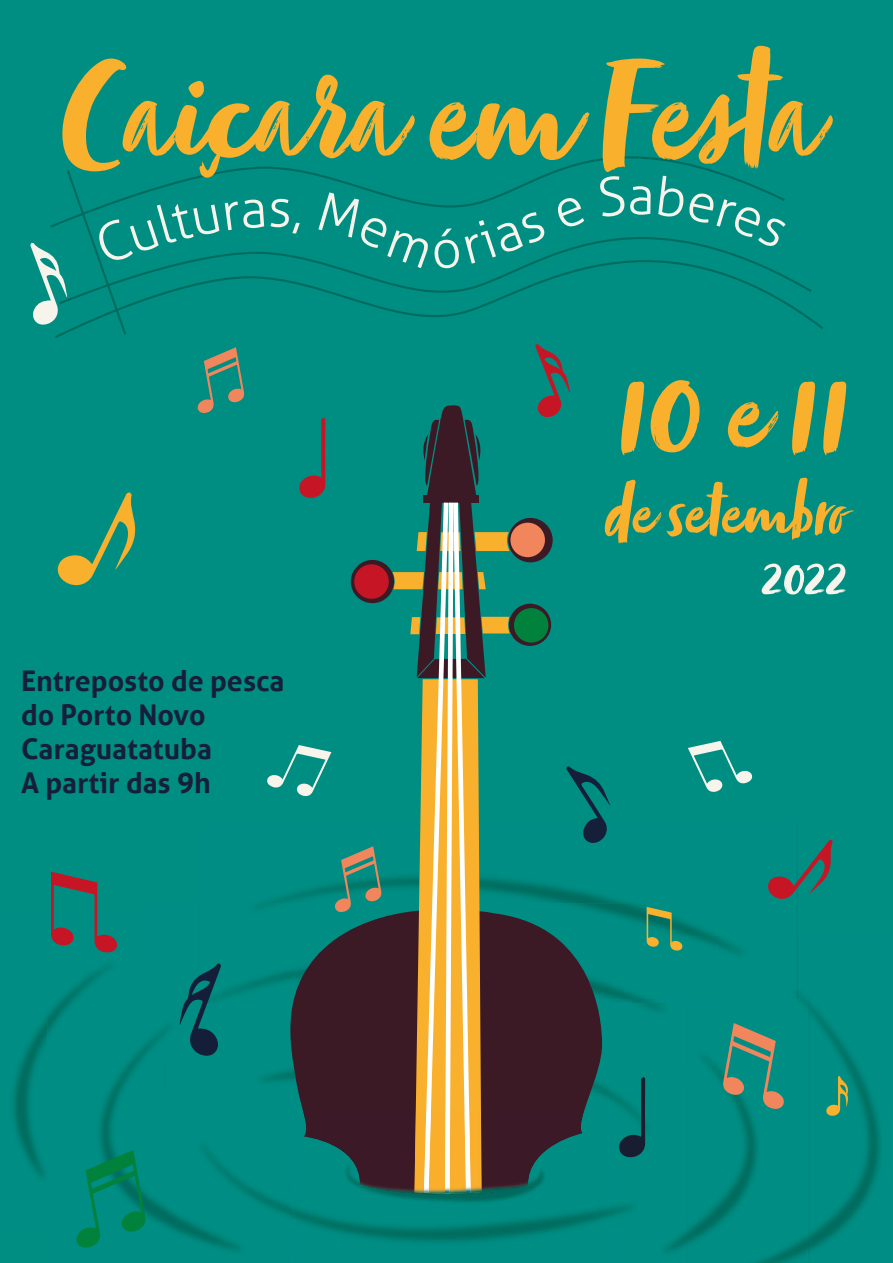
<style>
.page{position:relative;width:893px;height:1263px;background:#008e83}
.page>*{position:absolute;margin:0;border:0;box-sizing:border-box;transform-origin:0 0}
.t1{font:169.65px "Zooja Pro";color:#f9b02d;scale:.91 1}
.t2{font:133.35px "Zooja Pro";color:#f9b02d}
.t3{font:54.45px "Zooja Pro";color:#f7f5eb}
.t4{font:700 28.5px/34.2px "Aller";color:#151f39}
</style>
<div class="page">
<img style="left:251px;top:903px;width:468px;height:96px">
<img style="left:221px;top:970px;width:55px;height:29px">
<img style="left:13px;top:952px;width:98px;height:225px">
<img style="left:47px;top:970px;width:118px;height:244px">
<img style="left:147px;top:1089px;width:18px;height:139px">
<img style="left:687px;top:937px;width:111px;height:62px">
<img style="left:688px;top:999px;width:31px;height:65px">
<img style="left:688px;top:1004px;width:14px;height:3px">
<svg style="left:826px;top:1076px;width:22px;height:40px"></svg>
<svg style="left:75px;top:1150px;width:71px;height:98px"></svg>
<svg style="left:722px;top:1023px;width:63px;height:86px"></svg>
<svg style="left:334px;top:846px;width:48px;height:52px"></svg>
<svg style="left:267px;top:745px;width:64px;height:51px"></svg>
<svg style="left:688px;top:741px;width:64px;height:51px"></svg>
<svg style="left:51px;top:872px;width:66px;height:80px"></svg>
<svg style="left:647px;top:907px;width:36px;height:43px"></svg>
<svg style="left:179px;top:963px;width:42px;height:93px"></svg>
<svg style="left:535px;top:344px;width:35px;height:73px"></svg>
<svg style="left:768px;top:840px;width:65px;height:62px"></svg>
<svg style="left:57px;top:492px;width:79px;height:94px"></svg>
<svg style="left:566px;top:766px;width:44px;height:77px"></svg>
<svg style="left:618px;top:1077px;width:27px;height:81px"></svg>
<svg style="left:299px;top:418px;width:26px;height:80px"></svg>
<svg style="left:264px;top:237px;width:486px;height:23px"></svg>
<svg style="left:55px;top:260px;width:768px;height:78px"></svg>
<svg style="left:230px;top:156px;width:500px;height:36px"></svg>
<svg style="left:276px;top:898px;width:326px;height:214px;fill:#3b1a26"></svg>
<svg style="left:423px;top:405px;width:58px;height:90px"></svg>
<div style="left:423px;top:495px;width:56px;height:7px;background:#3b1a26"></div>
<div style="left:508px;top:518px;width:45px;height:44px;background:#3b1a26;border-radius:50%"></div>
<div style="left:351px;top:560px;width:43px;height:43px;background:#3b1a26;border-radius:50%"></div>
<div style="left:509px;top:604px;width:42px;height:42px;background:#3b1a26;border-radius:50%"></div>
<div style="left:354px;top:564px;width:35px;height:35px;background:#c61626;border-radius:50%"></div>
<div style="left:510px;top:523px;width:35px;height:34px;background:#f1865c;border-radius:50%"></div>
<div style="left:514px;top:608px;width:34px;height:35px;background:#00823c;border-radius:50%"></div>
<svg style="left:393px;top:502px;width:117px;height:610px"></svg>
<img style="left:303px;top:1112px;width:281px;height:83px">
<img style="left:414px;top:1112px;width:68px;height:82px">
<img style="left:424px;top:1112px;width:7px;height:81px">
<img style="left:464px;top:1112px;width:7px;height:81px">
<img style="left:445px;top:1112px;width:5px;height:81px">
<svg style="left:605px;top:478px;width:249px;height:66px"></svg>
<svg style="left:197px;top:347px;width:48px;height:66px"></svg>
<svg style="left:30px;top:170px;width:234px;height:164px"></svg>
<svg style="left:318px;top:192px;width:268px;height:77px"></svg>
<svg style="left:598px;top:175px;width:53px;height:17px"></svg>
<svg style="left:658px;top:176px;width:127px;height:73px"></svg>
<h1 class="t1" style="left:60px;top:12px;width:832px">Caiçara em Festa</h1>
<h2 class="t2" style="left:616px;top:331px;width:235px">10 e 11</h2>
<p class="t4" style="left:21px;top:663px;width:265px">Entreposto de pesca do Porto Novo<br>Caraguatatuba<br>A partir das 9h</p>
<h3 class="t3" style="left:761px;top:545px;width:87px">2022</h3>
</div>
